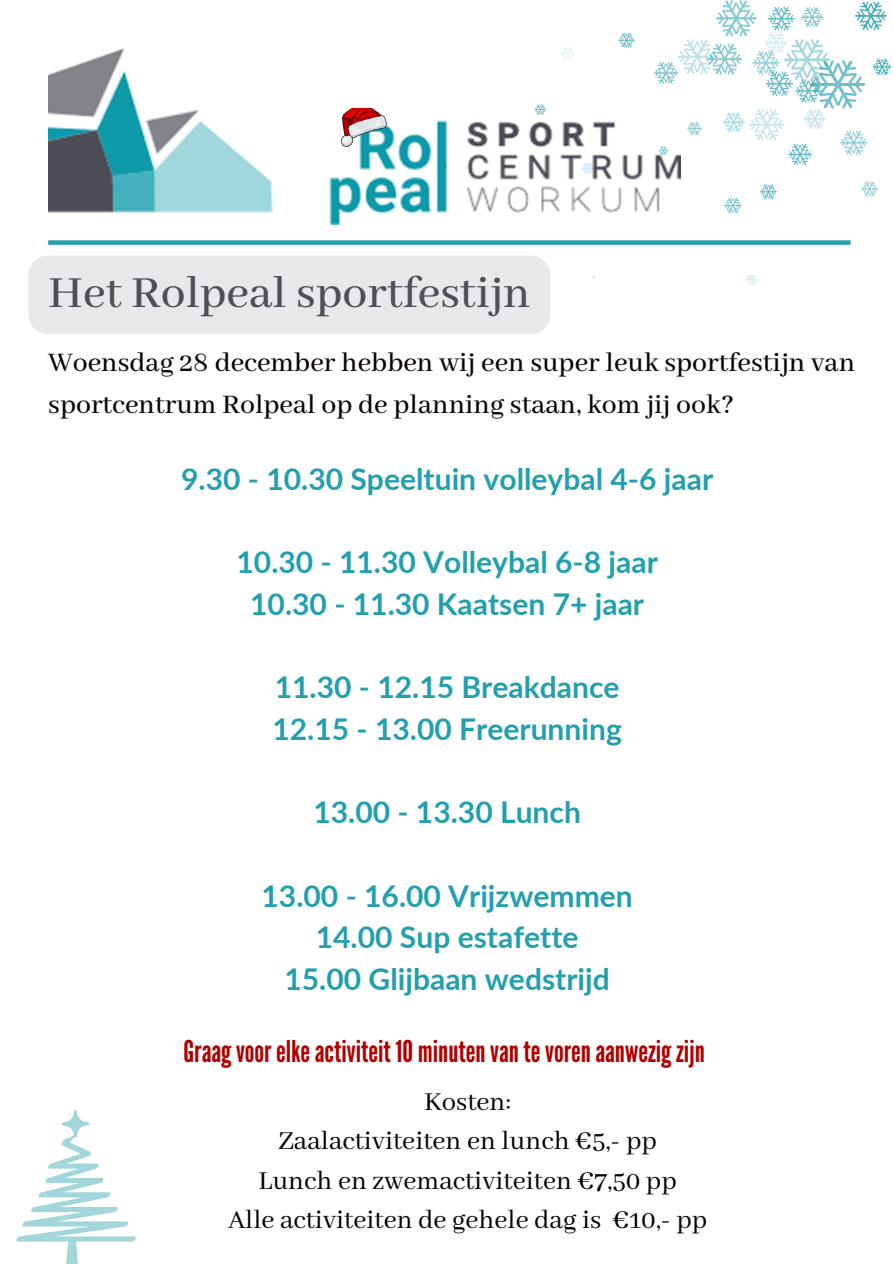
<style>
.page{position:relative;width:894px;height:1264px;background:#fff}
.page>*{position:absolute;margin:0;border:0;box-sizing:border-box;transform-origin:0 0}
.t1{font:500 49.5px "Abhaya Libre";color:#4d4e57}
.t2{font:700 30px/41.7px "Lato";color:#249fae;text-align:center}
.t3{font:30px "League Gothic";color:#b10000}
.t4{font:500 29.7px/41.7px "Abhaya Libre";color:#0b0504}
.t5{font:28.8px/39.5px "Abhaya Libre";color:#000;text-align:center}
</style>
<div class="page">
<img style="left:48px;top:48px;width:632px;height:177px">
<div style="left:48px;top:240px;width:802px;height:5px;background:#249fae"></div>
<svg style="left:534px;top:104px;width:12px;height:11px"></svg>
<svg style="left:861px;top:181px;width:16px;height:16px"></svg>
<svg style="left:724px;top:198px;width:17px;height:15px"></svg>
<svg style="left:618px;top:33px;width:16px;height:15px"></svg>
<svg style="left:560px;top:47px;width:15px;height:13px"></svg>
<svg style="left:581px;top:162px;width:13px;height:12px"></svg>
<svg style="left:746px;top:275px;width:11px;height:10px"></svg>
<svg style="left:760px;top:184px;width:16px;height:15px"></svg>
<svg style="left:653px;top:0;width:238px;height:165px"></svg>
<img style="left:341px;top:108px;width:45px;height:38px">
<svg style="left:16px;top:1110px;width:120px;height:153px"></svg>
<div style="left:28px;top:256px;width:522px;height:78px;background:#e7e8ea;border-radius:20px"></div>
<h1 class="t1" style="left:48px;top:266px;width:483px">Het Rolpeal sportfestijn</h1>
<p class="t4" style="left:48px;top:343px;width:808px">Woensdag 28 december hebben wij een super leuk sportfestijn van sportcentrum Rolpeal op de planning staan, kom jij ook?</p>
<p class="t2" style="left:181px;top:457px;width:533px">9.30 - 10.30 Speeltuin volleybal 4-6 jaar</p>
<p class="t2" style="left:236px;top:540px;width:423px">10.30 - 11.30 Volleybal 6-8 jaar<br>10.30 - 11.30 Kaatsen 7+ jaar</p>
<p class="t2" style="left:272px;top:665px;width:351px;text-align:left">11.30 - 12.15 Breakdance<br>12.15 - 13.00 Freerunning</p>
<p class="t2" style="left:313px;top:790px;width:269px">13.00 - 13.30 Lunch</p>
<p class="t2" style="left:261px;top:874px;width:373px">13.00 - 16.00 Vrijzwemmen<br>14.00 Sup estafette<br>15.00 Glijbaan wedstrijd</p>
<p class="t3" style="left:183px;top:1033px;width:522px">Graagvoorelkeactiviteit 10 minutenvantevorenaanwezigzijn</p>
<p class="t5" style="left:228px;top:1082px;width:480px">Kosten:<br>Zaalactiviteiten en lunch €5,- pp<br>Lunch en zwemactiviteiten €7,50 pp<br>Alle activiteiten de gehele dag is €10,- pp</p>
</div>
